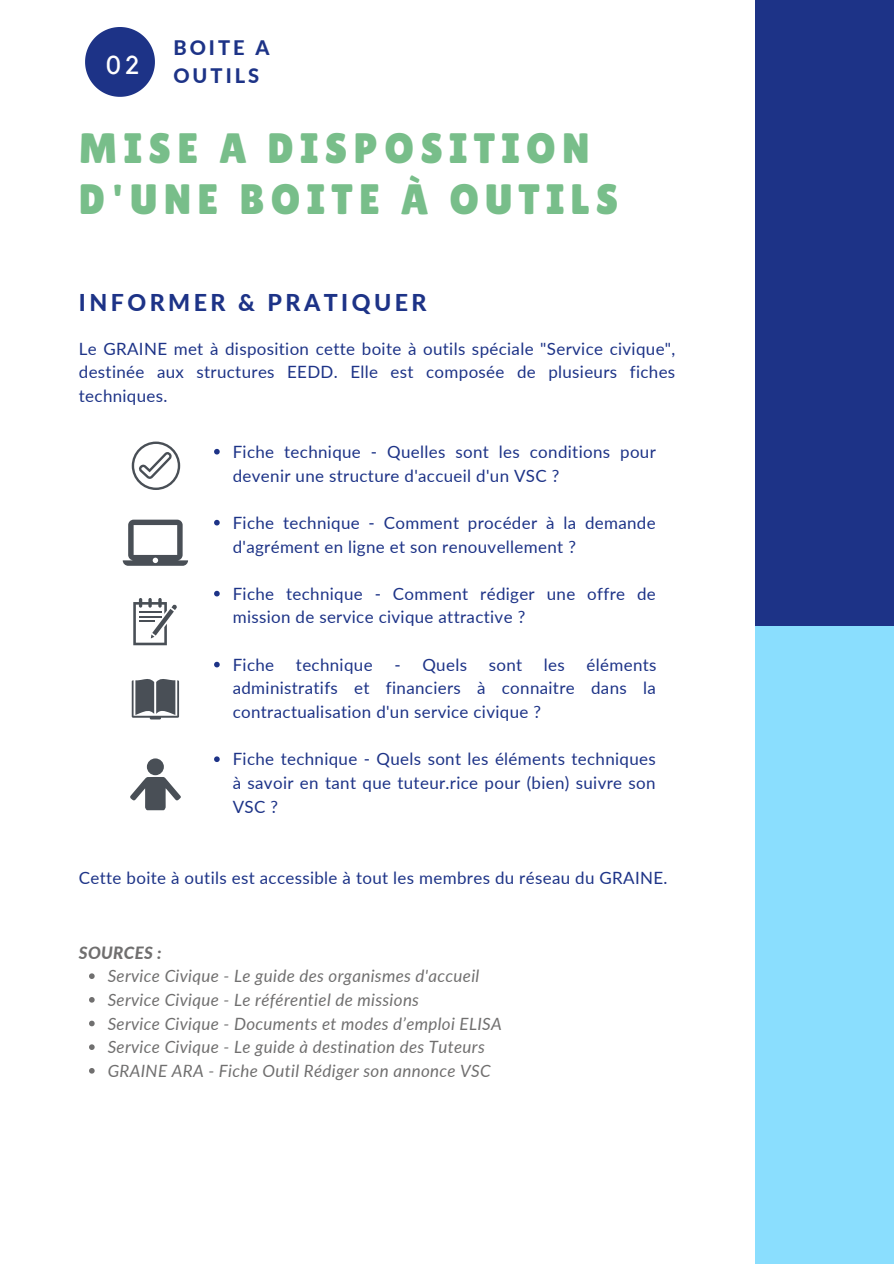
<style>
.page{position:relative;width:894px;height:1264px;background:#fff}
.page>*{position:absolute;margin:0;border:0;box-sizing:border-box;transform-origin:0 0}
.t1{font:42.45px/51.8px "Lilita One";letter-spacing:.15em;color:#78be8a}
.t2{font:25.8px "Kollektif";color:#fff}
.t3{font:800 23.25px "Lato";letter-spacing:.15em;color:#1d3387}
.t4{font:800 20.1px/27.3px "Lato";letter-spacing:.15em;color:#1d3387}
.t5{font:16.95px/23.7px "Lato";letter-spacing:.02em;color:#1d3387}
.t6{font:italic 16.95px/23.7px "Lato";letter-spacing:.02em;color:#706f6f}
.t7{font:italic 800 16.95px "Lato";letter-spacing:.02em;color:#706f6f}
</style>
<div class="page">
<div style="left:755px;top:0;width:138px;height:629px;background:#1d3387"></div>
<div style="left:755px;top:626px;width:138px;height:637px;background:#8adefe"></div>
<svg style="left:85px;top:27px;width:70px;height:70px"></svg>
<svg style="left:132px;top:679px;width:47px;height:40px;background:#71767b"></svg>
<svg style="left:133px;top:598px;width:44px;height:47px"></svg>
<svg style="left:214px;top:449px;width:6px;height:5px"></svg>
<svg style="left:214px;top:520px;width:6px;height:5px"></svg>
<svg style="left:214px;top:591px;width:6px;height:5px"></svg>
<svg style="left:214px;top:661px;width:6px;height:6px"></svg>
<svg style="left:214px;top:756px;width:6px;height:6px"></svg>
<svg style="left:132px;top:441px;width:48px;height:49px"></svg>
<div style="left:147px;top:758px;width:17px;height:17px;background:#494f56;border-radius:50%"></div>
<svg style="left:130px;top:777px;width:51px;height:33px"></svg>
<svg style="left:123px;top:519px;width:65px;height:47px"></svg>
<svg style="left:89px;top:973px;width:6px;height:6px"></svg>
<svg style="left:89px;top:997px;width:6px;height:5px"></svg>
<svg style="left:89px;top:1020px;width:6px;height:6px"></svg>
<svg style="left:89px;top:1044px;width:6px;height:5px"></svg>
<svg style="left:89px;top:1068px;width:6px;height:5px"></svg>
<h2 class="t2" style="left:106px;top:53px;width:34px">02</h2>
<p class="t4" style="left:173px;top:34px;width:98px">BOITE A<br>OUTILS</p>
<h1 class="t1" style="left:79px;top:122px;width:540px">MISE A DISPOSITION<br>D'UNE BOITE À OUTILS</h1>
<h3 class="t3" style="left:79px;top:288px;width:349px">INFORMER &amp; PRATIQUER</h3>
<p class="t5" style="left:79px;top:336px;width:598px;text-align:justify">Le GRAINE met à disposition cette boite à outils spéciale "Service civique", destinée aux structures EEDD. Elle est composée de plusieurs fiches techniques.</p>
<p class="t5" style="left:233px;top:439px;width:424px">Fiche technique - Quelles sont les conditions pour devenir une structure d'accueil d'un VSC ?</p>
<p class="t5" style="left:233px;top:510px;width:424px">Fiche technique - Comment procéder à la demande d'agrément en ligne et son renouvellement ?</p>
<p class="t5" style="left:233px;top:581px;width:424px">Fiche technique - Comment rédiger une offre de mission de service civique attractive ?</p>
<p class="t5" style="left:233px;top:652px;width:43px">Fiche</p>
<p class="t5" style="left:296px;top:652px;width:78px">technique</p>
<p class="t5" style="left:394px;top:652px;width:74px">- Quels</p>
<p class="t5" style="left:488px;top:652px;width:35px">sont</p>
<p class="t5" style="left:543px;top:652px;width:22px">les</p>
<p class="t5" style="left:233px;top:652px;width:425px;text-align:justify;text-indent:354px">éléments administratifs et financiers à connaitre dans la contractualisation d'un service civique ?</p>
<p class="t5" style="left:233px;top:747px;width:424px;text-align:justify">Fiche technique - Quels sont les éléments techniques à savoir en tant que tuteur.rice pour (bien) suivre son VSC ?</p>
<p class="t5" style="left:79px;top:865px;width:590px">Cette boite à outils est accessible à tout les membres du réseau du GRAINE.</p>
<p class="t7" style="left:79px;top:942px;width:84px">SOURCES :</p>
<p class="t6" style="left:108px;top:963px;width:395px">Service Civique - Le guide des organismes d'accueil Service Civique - Le référentiel de missions<br>Service Civique - Documents et modes d’emploi ELISA Service Civique - Le guide à destination des Tuteurs GRAINE ARA - Fiche Outil Rédiger son annonce VSC</p>
</div>
